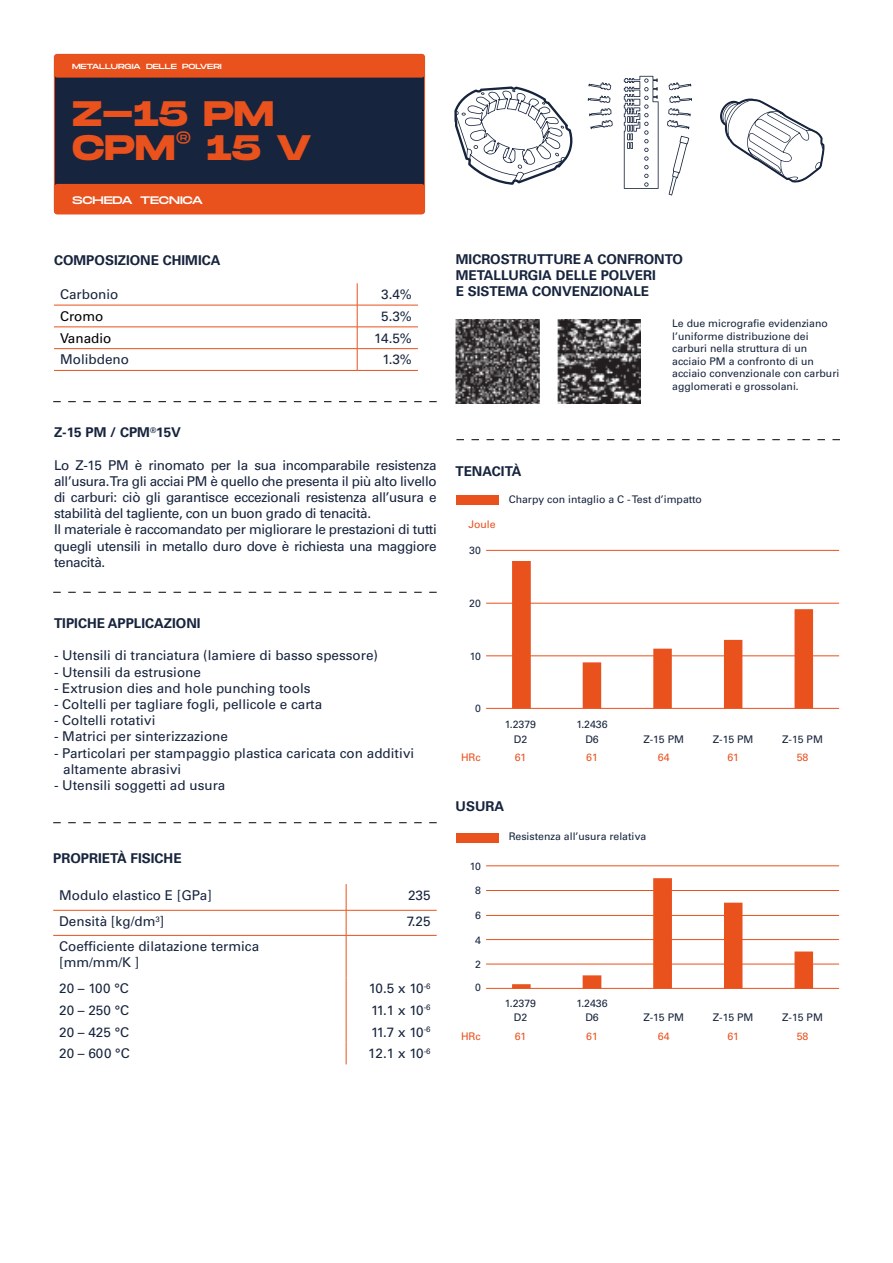
<style>
.page{position:relative;width:893px;height:1263px;background:#fff}
.page>*{position:absolute;margin:0;border:0;box-sizing:border-box;transform-origin:0 0}
.t1{font:700 35.4px/34.5px "Monument Extended";letter-spacing:-.005em;color:#e9511d}
.t2{font:13.5px/16.2px "Univers LT Std";color:#17243d}
.t3{font:13.5px/16.2px "Univers LT Std";letter-spacing:-.025em;color:#17243d}
.t4{font:700 13.5px/16.2px "Univers LT Std";color:#17243d}
.t5{font:13.5px "Univers LT Std";color:#000}
.t6{font:300 10.95px "Monument Extended";letter-spacing:-.015em;color:#fff}
.t7{font:10.5px/12.6px "Univers LT Std";color:#17243d}
.t8{font:10.5px "Univers LT Std";color:#e9511d}
.t9{font:300 7.5px "Monument Extended";letter-spacing:-.02em;color:#fff}
</style>
<div class="page">
<hr style="left:54px;top:370px;width:303px;height:1px;background:#e9511d">
<hr style="left:54px;top:348px;width:303px;height:1px;background:#e9511d">
<hr style="left:54px;top:305px;width:303px;height:1px;background:#e9511d">
<hr style="left:54px;top:327px;width:303px;height:1px;background:#e9511d">
<hr style="left:357px;top:305px;width:61px;height:1px;background:#e9511d">
<hr style="left:357px;top:327px;width:61px;height:1px;background:#e9511d">
<hr style="left:357px;top:370px;width:61px;height:1px;background:#e9511d">
<hr style="left:357px;top:348px;width:61px;height:1px;background:#e9511d">
<svg style="left:357px;top:283px;width:1px;height:87px"></svg>
<hr style="left:53px;top:910px;width:293px;height:1px;background:#e9511d">
<hr style="left:53px;top:935px;width:293px;height:1px;background:#e9511d">
<hr style="left:346px;top:910px;width:91px;height:1px;background:#e9511d">
<svg style="left:346px;top:884px;width:1px;height:51px"></svg>
<hr style="left:346px;top:935px;width:91px;height:1px;background:#e9511d">
<hr style="left:346px;top:935px;width:1px;height:42px;background:#e9511d">
<svg style="left:346px;top:977px;width:1px;height:87px"></svg>
<svg style="left:53px;top:822px;width:384px;height:1px"></svg>
<svg style="left:53px;top:401px;width:384px;height:1px"></svg>
<svg style="left:456px;top:439px;width:384px;height:1px"></svg>
<svg style="left:53px;top:592px;width:384px;height:1px"></svg>
<div style="left:54px;top:54px;width:371px;height:160px;background:#17243d;border-radius:3px"></div>
<div style="left:54px;top:184px;width:371px;height:30px;background:#e9511d;border-radius:3px"></div>
<div style="left:54px;top:54px;width:371px;height:24px;background:#e9511d;border-radius:3px"></div>
<img style="left:456px;top:319px;width:83px;height:85px">
<img style="left:557px;top:319px;width:84px;height:85px">
<svg style="left:512px;top:561px;width:301px;height:147px"></svg>
<hr style="left:486px;top:708px;width:353px;height:1px;background:#e9511d">
<hr style="left:486px;top:656px;width:353px;height:1px;background:#e9511d">
<hr style="left:486px;top:603px;width:353px;height:1px;background:#e9511d">
<hr style="left:486px;top:550px;width:353px;height:1px;background:#e9511d">
<svg style="left:512px;top:878px;width:301px;height:110px"></svg>
<hr style="left:486px;top:988px;width:353px;height:1px;background:#e9511d">
<hr style="left:486px;top:964px;width:353px;height:1px;background:#e9511d">
<hr style="left:486px;top:939px;width:353px;height:1px;background:#e9511d">
<hr style="left:486px;top:915px;width:353px;height:1px;background:#e9511d">
<hr style="left:486px;top:890px;width:353px;height:1px;background:#e9511d">
<hr style="left:486px;top:865px;width:353px;height:1px;background:#e9511d">
<svg style="left:720px;top:99px;width:104px;height:84px"></svg>
<svg style="left:454px;top:86px;width:118px;height:99px"></svg>
<svg style="left:588px;top:76px;width:104px;height:119px"></svg>
<div style="left:456px;top:495px;width:43px;height:10px;background:#e9511d"></div>
<div style="left:456px;top:833px;width:43px;height:10px;background:#e9511d"></div>
<p class="t9" style="left:72px;top:60px;width:151px">METALLURGIA DELLE POLVERI</p>
<h1 class="t1" style="left:72px;top:95px;width:241px">Z-15 PM<br>CPM<sup>®</sup> 15 V</h1>
<p class="t6" style="left:72px;top:192px;width:133px">SCHEDA TECNICA</p>
<p class="t4" style="left:54px;top:252px;width:168px">COMPOSIZIONE CHIMICA</p>
<p class="t2" style="left:60px;top:286px;width:60px">Carbonio</p>
<p class="t2" style="left:381px;top:286px;width:32px">3.4%</p>
<p class="t5" style="left:60px;top:308px;width:45px">Cromo</p>
<p class="t2" style="left:381px;top:308px;width:32px">5.3%</p>
<p class="t5" style="left:60px;top:330px;width:53px">Vanadio</p>
<p class="t2" style="left:374px;top:330px;width:39px">14.5%</p>
<p class="t2" style="left:60px;top:352px;width:70px">Molibdeno</p>
<p class="t2" style="left:383px;top:352px;width:31px">1.3%</p>
<p class="t4" style="left:54px;top:425px;width:129px">Z-15 PM / CPM<sup>®</sup>15V</p>
<p class="t3" style="left:54px;top:457px;width:384px">Lo Z-15 PM è rinomato per la sua incomparabile resistenza all’usura. Tra gli acciai PM è quello che presenta il più alto livello di carburi: ciò gli garantisce eccezionali resistenza all’usura e stabilità del tagliente, con un buon grado di tenacità.<br>Il materiale è raccomandato per migliorare le prestazioni di tutti quegli utensili in metallo duro dove è richiesta una maggiore tenacità.</p>
<p class="t4" style="left:54px;top:615px;width:148px">TIPICHE APPLICAZIONI</p>
<p class="t2" style="left:54px;top:648px;width:326px">- Utensili di tranciatura (lamiere di basso spessore)</p>
<p class="t2" style="left:54px;top:664px;width:149px">- Utensili da estrusione</p>
<p class="t2" style="left:54px;top:680px;width:258px">- Extrusion dies and hole punching tools</p>
<p class="t2" style="left:54px;top:696px;width:270px">- Coltelli per tagliare fogli, pellicole e carta</p>
<p class="t2" style="left:54px;top:712px;width:103px">- Coltelli rotativi</p>
<p class="t2" style="left:54px;top:729px;width:176px">- Matrici per sinterizzazione</p>
<p class="t2" style="left:63px;top:745px;width:353px;text-indent:-9px">- Particolari per stampaggio plastica caricata con additivi altamente abrasivi</p>
<p class="t2" style="left:54px;top:777px;width:173px">- Utensili soggetti ad usura</p>
<p class="t4" style="left:53px;top:851px;width:130px">PROPRIETÀ FISICHE</p>
<p class="t2" style="left:59px;top:887px;width:154px">Modulo elastico E [GPa]</p>
<p class="t2" style="left:408px;top:887px;width:24px">235</p>
<p class="t2" style="left:59px;top:913px;width:107px">Densità [kg/dm<sup>3</sup>]</p>
<p class="t2" style="left:407px;top:913px;width:25px">7.25</p>
<p class="t2" style="left:59px;top:938px;width:201px">Coefficiente dilatazione termica [mm/mm/K ]</p>
<p class="t2" style="left:59px;top:980px;width:71px">20 – 100 °C</p>
<p class="t2" style="left:369px;top:980px;width:63px">10.5 x 10<sup>-6</sup></p>
<p class="t2" style="left:59px;top:1002px;width:71px">20 – 250 °C</p>
<p class="t2" style="left:371px;top:1002px;width:61px">11.1 x 10<sup>-6</sup></p>
<p class="t2" style="left:59px;top:1024px;width:71px">20 – 425 °C</p>
<p class="t2" style="left:371px;top:1024px;width:61px">11.7 x 10<sup>-6</sup></p>
<p class="t2" style="left:59px;top:1046px;width:72px">20 – 600 °C</p>
<p class="t2" style="left:368px;top:1046px;width:64px">12.1 x 10<sup>-6</sup></p>
<p class="t4" style="left:456px;top:251px;width:229px">MICROSTRUTTURE A CONFRONTO<br>METALLURGIA DELLE POLVERI<br>E SISTEMA CONVENZIONALE</p>
<p class="t4" style="left:455px;top:463px;width:67px">TENACITÀ</p>
<p class="t7" style="left:672px;top:317px;width:169px">Le due micrografie evidenziano l’uniforme distribuzione dei carburi nella struttura di un acciaio PM a confronto di un acciaio convenzionale con carburi agglomerati e grossolani.</p>
<p class="t8" style="left:468px;top:518px;width:29px">Joule</p>
<p class="t7" style="left:469px;top:544px;width:13px">30</p>
<p class="t7" style="left:509px;top:493px;width:195px">Charpy con intaglio a C - Test d’impatto</p>
<p class="t7" style="left:469px;top:597px;width:13px">20</p>
<p class="t7" style="left:470px;top:650px;width:13px">10</p>
<p class="t7" style="left:475px;top:702px;width:7px">0</p>
<p class="t8" style="left:461px;top:751px;width:21px">HRc</p>
<p class="t7" style="left:505px;top:718px;width:33px">1.2379</p>
<p class="t7" style="left:514px;top:733px;width:15px">D2</p>
<p class="t8" style="left:515px;top:751px;width:13px">61</p>
<p class="t4" style="left:455px;top:798px;width:50px">USURA</p>
<p class="t7" style="left:577px;top:718px;width:33px">1.2436</p>
<p class="t7" style="left:585px;top:733px;width:15px">D6</p>
<p class="t8" style="left:586px;top:751px;width:13px">61</p>
<p class="t7" style="left:643px;top:733px;width:42px">Z-15 PM</p>
<p class="t8" style="left:658px;top:751px;width:13px">64</p>
<p class="t7" style="left:470px;top:860px;width:13px">10</p>
<p class="t7" style="left:475px;top:884px;width:7px">8</p>
<p class="t7" style="left:475px;top:909px;width:7px">6</p>
<p class="t7" style="left:475px;top:934px;width:7px">4</p>
<p class="t7" style="left:475px;top:958px;width:7px">2</p>
<p class="t7" style="left:475px;top:981px;width:7px">0</p>
<p class="t8" style="left:461px;top:1029px;width:21px">HRc</p>
<p class="t7" style="left:509px;top:830px;width:139px">Resistenza all’usura relativa</p>
<p class="t7" style="left:505px;top:996px;width:33px">1.2379</p>
<p class="t7" style="left:577px;top:996px;width:33px">1.2436</p>
<p class="t7" style="left:514px;top:1011px;width:15px">D2</p>
<p class="t7" style="left:585px;top:1011px;width:15px">D6</p>
<p class="t7" style="left:643px;top:1011px;width:42px">Z-15 PM</p>
<p class="t8" style="left:515px;top:1029px;width:13px">61</p>
<p class="t8" style="left:586px;top:1029px;width:13px">61</p>
<p class="t8" style="left:658px;top:1029px;width:13px">64</p>
<p class="t7" style="left:713px;top:733px;width:42px">Z-15 PM</p>
<p class="t8" style="left:727px;top:751px;width:13px">61</p>
<p class="t7" style="left:713px;top:1011px;width:42px">Z-15 PM</p>
<p class="t8" style="left:727px;top:1029px;width:13px">61</p>
<p class="t7" style="left:782px;top:733px;width:42px">Z-15 PM</p>
<p class="t8" style="left:797px;top:751px;width:13px">58</p>
<p class="t7" style="left:782px;top:1011px;width:42px">Z-15 PM</p>
<p class="t8" style="left:797px;top:1029px;width:13px">58</p>
</div>
